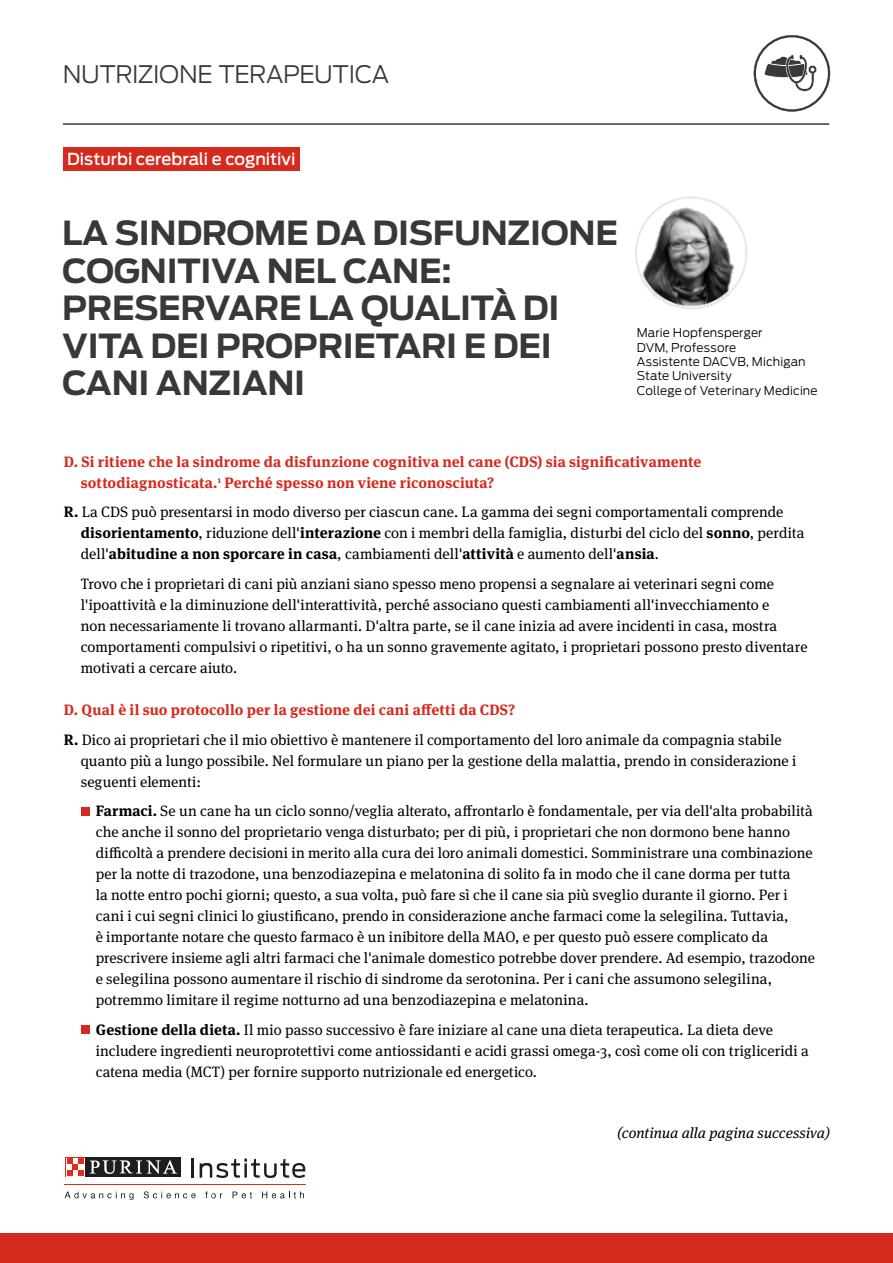
<style>
.page{position:relative;width:893px;height:1263px;background:#fff}
.page>*{position:absolute;margin:0;border:0;box-sizing:border-box;transform-origin:0 0}
.t1{font:700 33px/37.5px "Antenna";letter-spacing:-.01em;color:#39373a}
.t2{font:300 24px "Antenna";letter-spacing:-.015em;color:#39373a}
.t3{font:500 16.5px "Antenna";letter-spacing:-.005em;color:#fff}
.t4{font:15px/21px "Meta Serif Pro";letter-spacing:.005em;color:#000}
.t5{font:700 15px/21px "Meta Serif Pro";letter-spacing:.005em;color:#d62b1f}
.t6{font:italic 15px "Meta Serif Pro";color:#000}
.t7{font:300 12px/14.4px "Antenna";letter-spacing:.01em;color:#000}
.s1{font-weight:700}
.s2{font-weight:700;color:#d62b1f}
</style>
<div class="page">
<div style="left:0;top:1233px;width:893px;height:30px;background:#d52b1e"></div>
<hr style="left:65px;top:1184px;width:241px;height:1px;background:#e52a1b">
<svg style="left:192px;top:1158px;width:2px;height:19px"></svg>
<svg style="left:200px;top:1158px;width:105px;height:20px"></svg>
<svg style="left:65px;top:1191px;width:68px;height:9px"></svg>
<svg style="left:144px;top:1191px;width:52px;height:7px"></svg>
<svg style="left:205px;top:1191px;width:17px;height:7px"></svg>
<svg style="left:233px;top:1191px;width:19px;height:7px"></svg>
<svg style="left:262px;top:1191px;width:42px;height:7px"></svg>
<div style="left:65px;top:1157px;width:21px;height:20px;background:#1d1d1b"></div>
<svg style="left:65px;top:1157px;width:20px;height:20px"></svg>
<div style="left:86px;top:1157px;width:95px;height:20px;background:#1d1d1b"></div>
<svg style="left:90px;top:1160px;width:87px;height:14px"></svg>
<svg style="left:66px;top:1158px;width:18px;height:18px"></svg>
<svg style="left:67px;top:1158px;width:17px;height:17px"></svg>
<div style="left:63px;top:147px;width:237px;height:24px;background:#d52b1e"></div>
<div style="left:81px;top:807px;width:8px;height:9px;background:#d52b1e"></div>
<div style="left:81px;top:1026px;width:8px;height:8px;background:#d52b1e"></div>
<hr style="left:63px;top:123px;width:766px;height:2px;background:#39373a">
<svg style="left:754px;top:35px;width:76px;height:77px"></svg>
<img style="left:635px;top:197px;width:112px;height:112px">
<h2 class="t2" style="left:63px;top:58px;width:328px">NUTRIZIONE TERAPEUTICA</h2>
<p class="t3" style="left:67px;top:148px;width:230px">Disturbi cerebrali e cognitivi</p>
<h1 class="t1" style="left:62px;top:214px;width:557px">LA SINDROME DA DISFUNZIONE<br>COGNITIVA NEL CANE:<br>PRESERVARE LA QUALITÀ DI<br>VITA DEI PROPRIETARI E DEI<br>CANI ANZIANI</h1>
<p class="t7" style="left:637px;top:325px;width:182px">Marie Hopfensperger<br>DVM, Professore<br>Assistente DACVB, Michigan<br>State University<br>College of Veterinary Medicine</p>
<p class="t5" style="left:81px;top:450px;width:622px;text-indent:-17px">D. Si ritiene che la sindrome da disfunzione cognitiva nel cane (CDS) sia significativamente sottodiagnosticata.<sup>1</sup> Perché spesso non viene riconosciuta?</p>
<p class="t4" style="left:81px;top:501px;width:725px;text-indent:-17px"><span class="s1">R.</span> La CDS può presentarsi in modo diverso per ciascun cane. La gamma dei segni comportamentali comprende <span class="s1">disorientamento</span>, riduzione dell'<span class="s1">interazione</span> con i membri della famiglia, disturbi del ciclo del <span class="s1">sonno</span>, perdita dell'<span class="s1">abitudine a non sporcare in casa</span>, cambiamenti dell'<span class="s1">attività</span> e aumento dell'<span class="s1">ansia</span>.</p>
<p class="t4" style="left:81px;top:573px;width:728px">Trovo che i proprietari di cani più anziani siano spesso meno propensi a segnalare ai veterinari segni come l'ipoattività e la diminuzione dell'interattività, perché associano questi cambiamenti all'invecchiamento e<br>non necessariamente li trovano allarmanti. D'altra parte, se il cane inizia ad avere incidenti in casa, mostra comportamenti compulsivi o ripetitivi, o ha un sonno gravemente agitato, i proprietari possono presto diventare motivati a cercare aiuto.</p>
<p class="t4" style="left:64px;top:693px;width:719px;line-height:30.3px"><span class="s2">D. Qual è il suo protocollo per la gestione dei cani affetti da CDS?<br></span><span class="s1">R.</span> Dico ai proprietari che il mio obiettivo è mantenere il comportamento del loro animale da compagnia stabile</p>
<p class="t4" style="left:81px;top:749px;width:717px">quanto più a lungo possibile. Nel formulare un piano per la gestione della malattia, prendo in considerazione i seguenti elementi:</p>
<p class="t4" style="left:96px;top:800px;width:721px"><span class="s1">Farmaci.</span> Se un cane ha un ciclo sonno/veglia alterato, affrontarlo è fondamentale, per via dell'alta probabilità che anche il sonno del proprietario venga disturbato; per di più, i proprietari che non dormono bene hanno difficoltà a prendere decisioni in merito alla cura dei loro animali domestici. Somministrare una combinazione per la notte di trazodone, una benzodiazepina e melatonina di solito fa in modo che il cane dorma per tutta<br>la notte entro pochi giorni; questo, a sua volta, può fare sì che il cane sia più sveglio durante il giorno. Per i cani i cui segni clinici lo giustificano, prendo in considerazione anche farmaci come la selegilina. Tuttavia,<br>è importante notare che questo farmaco è un inibitore della MAO, e per questo può essere complicato da prescrivere insieme agli altri farmaci che l'animale domestico potrebbe dover prendere. Ad esempio, trazodone e selegilina possono aumentare il rischio di sindrome da serotonina. Per i cani che assumono selegilina, potremmo limitare il regime notturno ad una benzodiazepina e melatonina.</p>
<p class="t4" style="left:96px;top:1018px;width:715px"><span class="s1">Gestione della dieta.</span> Il mio passo successivo è fare iniziare al cane una dieta terapeutica. La dieta deve includere ingredienti neuroprotettivi come antiossidanti e acidi grassi omega-3, così come oli con trigliceridi a catena media (MCT) per fornire supporto nutrizionale ed energetico.</p>
<p class="t6" style="left:617px;top:1122px;width:214px">(continua alla pagina successiva)</p>
</div>
